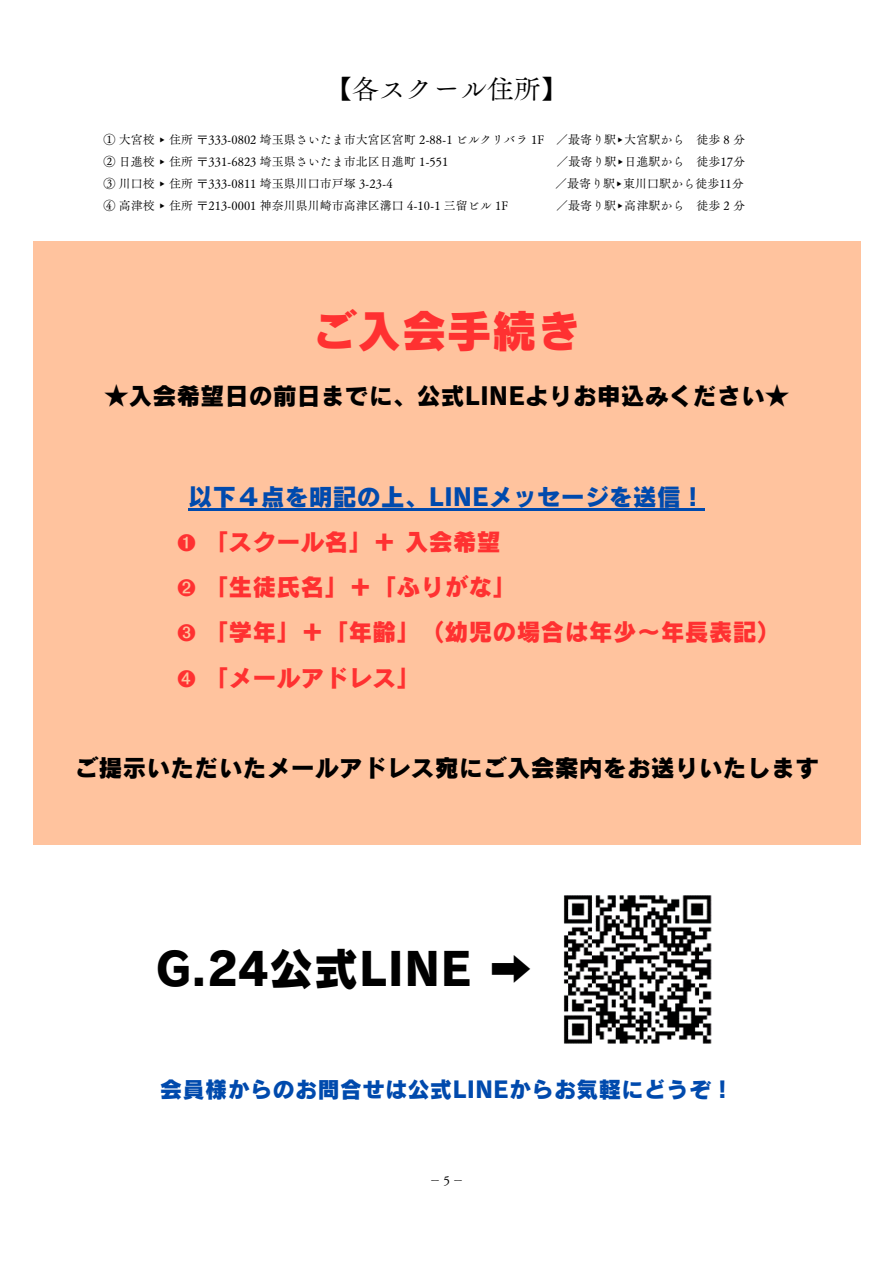
<style>
.page{position:relative;width:894px;height:1264px;background:#fff}
.page>*{position:absolute;margin:0;border:0;box-sizing:border-box;transform-origin:0 0}
.t1{font:45px "Canva Rodin Pro N EB";color:#000}
.t2{font:45px "Canva Rodin Pro N EB";color:#ff3131}
.t3{font:27px "Canva Tsuku A Old Min Pr 6 N R";color:#000}
.t4{font:24px/45px "Canva Rodin Pro N EB";color:#ff3131}
.t5{font:24px "Canva Rodin Pro N EB";color:#000}
.t6{font:22.5px "Canva Rodin Pro N EB";color:#004aad}
.t7{font:12px/22px "Canva Tsuku A Old Min Pr 6 N R";color:#000}
.s1{font-family:"Free Sans"}
.s2{color:#004aad}
.s3{font-family:"Free Serif"}
</style>
<div class="page">
<div style="left:33px;top:241px;width:827px;height:604px;background:#ffc39e"></div>
<hr style="left:188px;top:508px;width:516px;height:3px;background:#004aad">
<img style="left:563px;top:895px;width:149px;height:149px">
<p class="t3" style="left:325px;top:75px;width:244px">【各スクール住所】</p>
<h3 class="t7" style="left:104px;top:129px;width:642px">① 大宮校 <span class="s1">▸</span> 住所〒333-0802 埼玉県さいたま市大宮区宮町 2-88-1 ビルクリバラ 1F ／最寄り駅<span class="s1">▸</span>大宮駅から 徒歩 8 分<br>② 日進校 <span class="s1">▸</span> 住所〒331-6823 埼玉県さいたま市北区日進町 1-551</h3>
<h3 class="t7" style="left:556px;top:151px;width:190px">／最寄り駅<span class="s1">▸</span>日進駅から 徒歩17分</h3>
<h3 class="t7" style="left:104px;top:173px;width:290px">③ 川口校 <span class="s1">▸</span> 住所〒333-0811 埼玉県川口市戸塚 3-23-4</h3>
<h3 class="t7" style="left:555px;top:173px;width:190px">／最寄り駅<span class="s1">▸</span>東川口駅から徒歩11分</h3>
<h3 class="t7" style="left:104px;top:195px;width:406px">④ 高津校 <span class="s1">▸</span> 住所〒213-0001 神奈川県川崎市高津区溝口 4-10-1 三留ビル 1F</h3>
<h3 class="t7" style="left:556px;top:195px;width:190px">／最寄り駅<span class="s1">▸</span>高津駅から 徒歩 2 分</h3>
<h2 class="t2" style="left:311px;top:308px;width:271px">ご入会手続き</h2>
<h2 class="t5" style="left:104px;top:384px;width:685px">★入会希望日の前日までに、公式LINEよりお申込みください★</h2>
<h5 class="t4" style="left:177px;top:475px;width:605px;text-indent:11px"><span class="s2">以下４点を明記の上、LINEメッセージを送信！<br></span><span class="s3">➊</span> 「スクール名」＋入会希望<br><span class="s3">➋</span> 「生徒氏名」＋「ふりがな」<br><span class="s3">➌</span> 「学年」＋「年齢」（幼児の場合は年少～年長表記）<br><span class="s3">➍</span> 「メールアドレス」</h5>
<h3 class="t5" style="left:75px;top:755px;width:745px">ご提示いただいたメールアドレス宛にご入会案内をお送りいたします</h3>
<h1 class="t1" style="left:156px;top:946px;width:378px">G.24公式LINE ➡</h1>
<p class="t6" style="left:160px;top:1077px;width:575px">会員様からのお問合せは公式LINEからお気軽にどうぞ！</p>
<h4 class="t7" style="left:429px;top:1169px;width:32px">－５－</h4>
</div>
